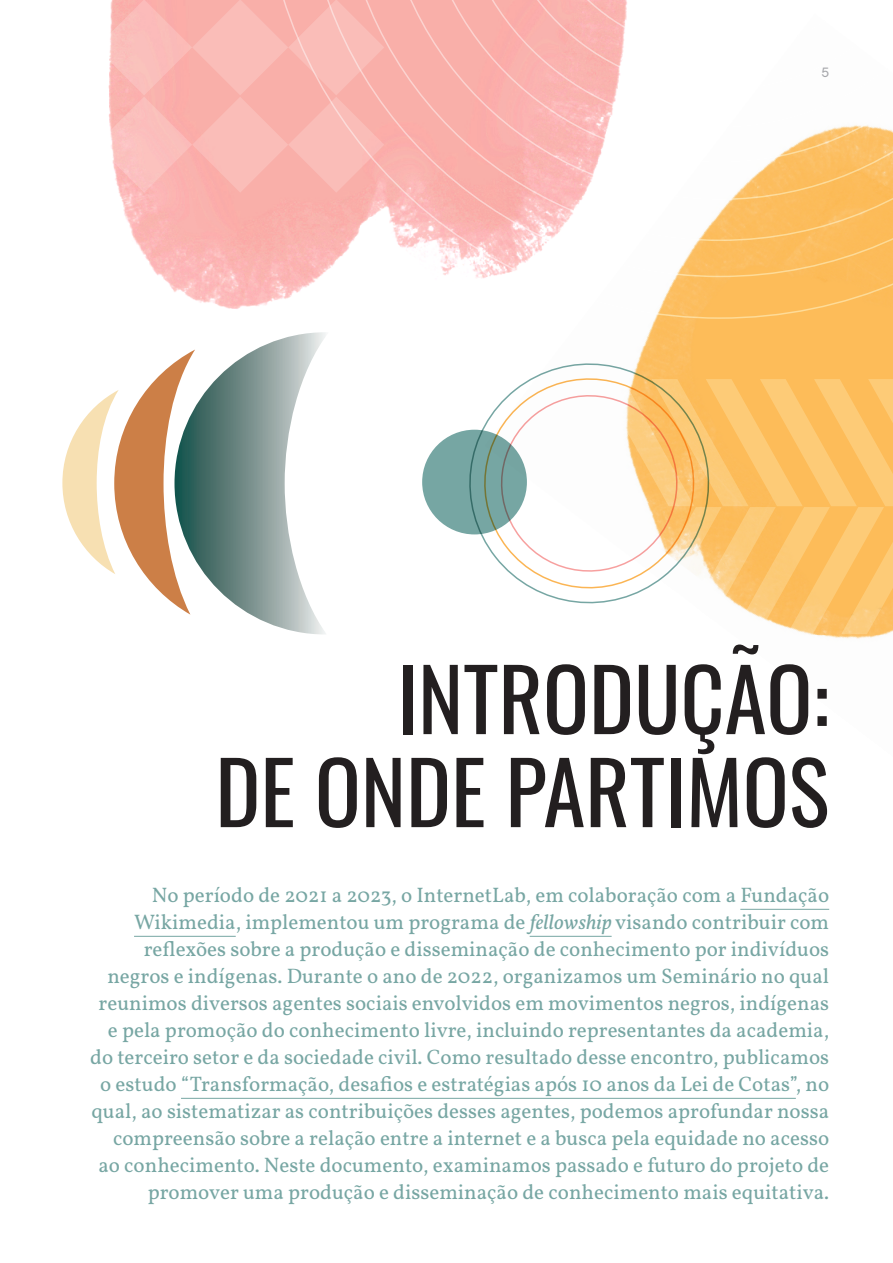
<style>
.page{position:relative;width:893px;height:1263px;background:#fff}
.page>*{position:absolute;margin:0;border:0;box-sizing:border-box;transform-origin:0 0}
.t1{font:85.5px/93px "Oswald";color:#231f20;text-align:right}
.t2{font:21px/27px "Vollkorn";color:#77a6a3;text-align:right}
.t3{font:500 13.5px "HK Grotesk";color:#a8a9ad}
.s1{font-style:italic}
</style>
<div class="page">
<img style="left:119px;top:193px;width:142px;height:116px">
<img style="left:637px;top:319px;width:256px;height:320px">
<div style="left:422px;top:430px;width:105px;height:104px;background:#76a6a3;border-radius:50%"></div>
<svg style="left:261px;top:193px;width:632px;height:126px"></svg>
<svg style="left:303px;top:0;width:590px;height:277px"></svg>
<svg style="left:469px;top:363px;width:240px;height:178px"></svg>
<svg style="left:108px;top:0;width:276px;height:193px;background:#f9b7b3"></svg>
<svg style="left:195px;top:332px;width:131px;height:302px"></svg>
<svg style="left:62px;top:349px;width:133px;height:266px"></svg>
<svg style="left:484px;top:378px;width:409px;height:256px"></svg>
<hr style="left:740px;top:909px;width:89px;height:1px;background:#77a6a3">
<hr style="left:134px;top:936px;width:102px;height:1px;background:#77a6a3">
<hr style="left:530px;top:936px;width:82px;height:1px;background:#77a6a3">
<hr style="left:181px;top:1098px;width:615px;height:1px;background:#77a6a3">
<p class="t3" style="left:821px;top:62px;width:9px">5</p>
<p class="t1" style="left:215px;top:644px;width:615px">INTRODUÇÃO:<br>DE ONDE PARTIMOS</p>
<p class="t2" style="left:90px;top:880px;width:740px">No período de 2021 a 2023, o InternetLab, em colaboração com a Fundação Wikimedia, implementou um programa de <span class="s1">fellowship</span> visando contribuir com reflexões sobre a produção e disseminação de conhecimento por indivíduos negros e indígenas. Durante o ano de 2022, organizamos um Seminário no qual reunimos diversos agentes sociais envolvidos em movimentos negros, indígenas e pela promoção do conhecimento livre, incluindo representantes da academia, do terceiro setor e da sociedade civil. Como resultado desse encontro, publicamos o estudo “Transformação, desafios e estratégias após 10 anos da Lei de Cotas”, no qual, ao sistematizar as contribuições desses agentes, podemos aprofundar nossa compreensão sobre a relação entre a internet e a busca pela equidade no acesso ao conhecimento. Neste documento, examinamos passado e futuro do projeto de promover uma produção e disseminação de conhecimento mais equitativa.</p>
</div>
